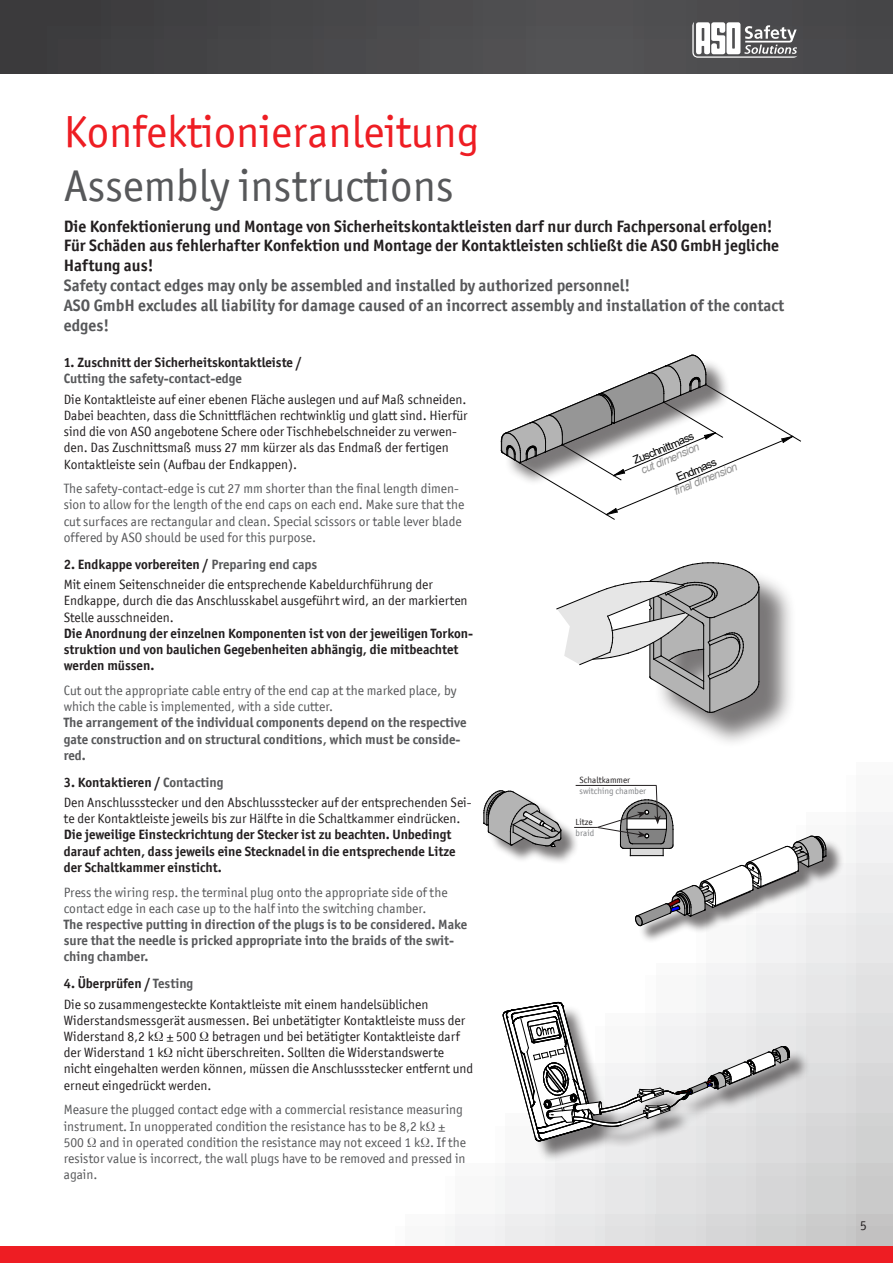
<style>
.page{position:relative;width:893px;height:1263px;background:#fff}
.page>*{position:absolute;margin:0;border:0;box-sizing:border-box;transform-origin:0 0}
.t1{font:45px "Officina San ITC";color:#ee1d23}
.t2{font:45px "Officina San ITC";color:#57585a}
.t3{font:700 16.5px/19.8px "Officina San ITC";color:#231f20}
.t4{font:700 16.5px/19.8px "Officina San ITC";color:#57585a}
.t5{font:13.5px/16.2px "Officina San ITC";color:#231f20}
.t6{font:700 13.5px/16.2px "Officina San ITC";color:#57585a}
.t7{font:13.5px/16.2px "Officina San ITC";color:#57585a}
.t8{font:700 13.5px/16.2px "Officina San ITC";color:#231f20}
.t9{font:11.25px/11.9px "Arial";color:#000}
.t10{font:italic 11.25px/11.9px "Arial";color:#969696}
.t11{font:9px "Officina San ITC";color:#808285}
.t12{font:9px "Officina San ITC";color:#231f20}
.s1{color:#57585a}
.s2{font-weight:700}
.s3{font-weight:400}
.s4{font-style:italic;color:#969696}
.s5{font-style:normal;color:#000}
</style>
<div class="page">
<div style="left:855px;top:1213px;width:38px;height:50px;background:#c2c1c1"></div>
<div style="left:805px;top:1213px;width:50px;height:50px;background:#cacaca"></div>
<div style="left:755px;top:1213px;width:50px;height:50px;background:#d0d1d1"></div>
<div style="left:705px;top:1213px;width:50px;height:50px;background:#d6d6d7"></div>
<div style="left:655px;top:1213px;width:50px;height:50px;background:#dcdcdd"></div>
<div style="left:605px;top:1213px;width:50px;height:50px;background:#e1e1e2"></div>
<div style="left:555px;top:1213px;width:50px;height:50px;background:#e7e7e8"></div>
<div style="left:505px;top:1213px;width:50px;height:50px;background:#ececed"></div>
<div style="left:454px;top:1213px;width:51px;height:50px;background:#f2f2f3"></div>
<div style="left:404px;top:1213px;width:50px;height:50px;background:#f8f8f8"></div>
<div style="left:856px;top:1163px;width:37px;height:50px;background:#cacaca"></div>
<div style="left:805px;top:1163px;width:51px;height:50px;background:#d0d1d1"></div>
<div style="left:755px;top:1163px;width:50px;height:50px;background:#d6d6d7"></div>
<div style="left:705px;top:1163px;width:50px;height:50px;background:#dcdcdd"></div>
<div style="left:655px;top:1163px;width:50px;height:50px;background:#e1e1e2"></div>
<div style="left:605px;top:1163px;width:50px;height:50px;background:#e7e7e8"></div>
<div style="left:555px;top:1163px;width:50px;height:50px;background:#ececed"></div>
<div style="left:505px;top:1163px;width:50px;height:50px;background:#f2f2f3"></div>
<div style="left:455px;top:1163px;width:50px;height:50px;background:#f8f8f8"></div>
<div style="left:856px;top:1113px;width:37px;height:50px;background:#d0d1d1"></div>
<div style="left:805px;top:1113px;width:51px;height:50px;background:#d6d6d7"></div>
<div style="left:755px;top:1113px;width:50px;height:50px;background:#dcdcdd"></div>
<div style="left:705px;top:1113px;width:50px;height:50px;background:#e1e1e2"></div>
<div style="left:655px;top:1113px;width:50px;height:50px;background:#e7e7e8"></div>
<div style="left:605px;top:1113px;width:50px;height:50px;background:#ececed"></div>
<div style="left:555px;top:1113px;width:50px;height:50px;background:#f2f2f3"></div>
<div style="left:505px;top:1113px;width:50px;height:50px;background:#f8f8f8"></div>
<div style="left:856px;top:1063px;width:37px;height:50px;background:#d6d6d7"></div>
<div style="left:805px;top:1063px;width:51px;height:50px;background:#dcdcdd"></div>
<div style="left:856px;top:1012px;width:37px;height:51px;background:#dcdcdd"></div>
<div style="left:805px;top:1012px;width:51px;height:51px;background:#e1e1e2"></div>
<div style="left:856px;top:962px;width:37px;height:50px;background:#e1e1e2"></div>
<div style="left:805px;top:962px;width:51px;height:50px;background:#e7e7e8"></div>
<div style="left:755px;top:962px;width:50px;height:50px;background:#ececed"></div>
<div style="left:705px;top:962px;width:50px;height:50px;background:#f2f2f3"></div>
<div style="left:655px;top:962px;width:50px;height:50px;background:#f8f8f8"></div>
<div style="left:856px;top:912px;width:37px;height:50px;background:#e7e7e8"></div>
<div style="left:805px;top:912px;width:51px;height:50px;background:#ececed"></div>
<div style="left:755px;top:912px;width:50px;height:50px;background:#f2f2f3"></div>
<div style="left:705px;top:912px;width:50px;height:50px;background:#f8f8f8"></div>
<div style="left:856px;top:862px;width:37px;height:50px;background:#ececed"></div>
<div style="left:805px;top:862px;width:51px;height:50px;background:#f0f0f1"></div>
<div style="left:856px;top:812px;width:37px;height:50px;background:#f2f2f3"></div>
<div style="left:805px;top:812px;width:51px;height:50px;background:#f8f8f8"></div>
<div style="left:856px;top:762px;width:37px;height:50px;background:#f8f8f8"></div>
<div style="left:0;top:0;width:893px;height:74px;background:linear-gradient(to right,#403f41,#515153)"></div>
<svg style="left:692px;top:22px;width:105px;height:36px"></svg>
<div style="left:0;top:1246px;width:893px;height:17px;background:#ee1d23"></div>
<svg style="left:501px;top:355px;width:300px;height:165px"></svg>
<div style="left:654px;top:567px;width:142px;height:182px;background:#231f20;opacity:.6"></div>
<svg style="left:556px;top:562px;width:204px;height:151px"></svg>
<div style="left:486px;top:793px;width:94px;height:72px;background:#231f20;opacity:.6"></div>
<svg style="left:483px;top:790px;width:78px;height:57px"></svg>
<div style="left:638px;top:839px;width:207px;height:105px;background:#231f20;opacity:.6"></div>
<svg style="left:574px;top:785px;width:253px;height:141px"></svg>
<div style="left:506px;top:1005px;width:305px;height:157px;background:#231f20;opacity:.6"></div>
<svg style="left:503px;top:1002px;width:287px;height:139px"></svg>
<p class="t1" style="left:64px;top:106px;width:417px">Konfektionieranleitung</p>
<p class="t2" style="left:64px;top:160px;width:391px">Assembly instructions</p>
<p class="t3" style="left:64px;top:216px;width:710px">Die Konfektionierung und Montage von Sicherheitskontaktleisten darf nur durch Fachpersonal erfolgen!</p>
<p class="t3" style="left:64px;top:236px;width:717px">Für Schäden aus fehlerhafter Konfektion und Montage der Kontaktleisten schließt die ASO GmbH jegliche<br>Haftung aus!</p>
<p class="t4" style="left:64px;top:275px;width:568px">Safety contact edges may only be assembled and installed by authorized personnel!</p>
<p class="t4" style="left:64px;top:295px;width:722px">ASO GmbH excludes all liability for damage caused of an incorrect assembly and installation of the contact edges!</p>
<p class="t8" style="left:64px;top:354px;width:240px">1. Zuschnitt der Sicherheitskontaktleiste /<br><span class="s1">Cutting the safety-contact-edge</span></p>
<p class="t5" style="left:64px;top:391px;width:405px">Die Kontaktleiste auf einer ebenen Fläche auslegen und auf Maß schneiden.<br>Dabei beachten, dass die Schnittflächen rechtwinklig und glatt sind. Hierfür sind die von ASO angebotene Schere oder Tischhebelschneider zu verwen&shy;den. Das Zuschnittsmaß muss 27 mm kürzer als das Endmaß der fertigen Kontaktleiste sein (Aufbau der Endkappen).</p>
<p class="t7" style="left:64px;top:480px;width:402px">The safety-contact-edge is cut 27 mm shorter than the final length dimen&shy;sion to allow for the length of the end caps on each end. Make sure that the cut surfaces are rectangular and clean. Special scissors or table lever blade offered by ASO should be used for this purpose.</p>
<p class="t8" style="left:64px;top:556px;width:255px">2. Endkappe vorbereiten / <span class="s1">Preparing end caps</span></p>
<p class="t5" style="left:64px;top:576px;width:411px">Mit einem Seitenschneider die entsprechende Kabeldurchführung der Endkappe, durch die das Anschlusskabel ausgeführt wird, an der markierten Stelle ausschneiden.<br><span class="s2">Die Anordnung der einzelnen Komponenten ist von der jeweiligen Torkon&shy;struktion und von baulichen Gegebenheiten abhängig, die mitbeachtet werden müssen.</span></p>
<p class="t6" style="left:64px;top:682px;width:404px"><span class="s3">Cut out the appropriate cable entry of the end cap at the marked place, by which the cable is implemented, with a side cutter.<br></span>The arrangement of the individual components depend on the respective gate construction and on structural conditions, which must be conside&shy;red.</p>
<p class="t8" style="left:64px;top:774px;width:161px">3. Kontaktieren / <span class="s1">Contacting</span></p>
<p class="t8" style="left:64px;top:794px;width:409px"><span class="s3">Den Anschlussstecker und den Abschlussstecker auf der entsprechenden Sei&shy;te der Kontaktleiste jeweils bis zur Hälfte in die Schaltkammer eindrücken.<br></span>Die jeweilige Einsteckrichtung der Stecker ist zu beachten. Unbedingt darauf achten, dass jeweils eine Stecknadel in die entsprechende Litze der Schaltkammer einsticht.</p>
<p class="t6" style="left:64px;top:884px;width:405px"><span class="s3">Press the wiring resp. the terminal plug onto the appropriate side of the contact edge in each case up to the half into the switching chamber.<br></span>The respective putting in direction of the plugs is to be considered. Make sure that the needle is pricked appropriate into the braids of the swit&shy;ching chamber.</p>
<p class="t8" style="left:64px;top:975px;width:131px">4. Überprüfen / <span class="s1">Testing</span></p>
<p class="t5" style="left:64px;top:996px;width:411px">Die so zusammengesteckte Kontaktleiste mit einem handelsüblichen Widerstandsmessgerät ausmessen. Bei unbetätigter Kontaktleiste muss der Widerstand 8,2 kΩ ± 500 Ω betragen und bei betätigter Kontaktleiste darf der Widerstand 1 kΩ nicht überschreiten. Sollten die Widerstandswerte nicht eingehalten werden können, müssen die Anschlussstecker entfernt und erneut eingedrückt werden.</p>
<p class="t7" style="left:64px;top:1102px;width:404px">Measure the plugged contact edge with a commercial resistance measuring instrument. In unopperated condition the resistance has to be 8,2 kΩ ± 500 Ω and in operated condition the resistance may not exceed 1 kΩ. If the resistor value is incorrect, the wall plugs have to be removed and pressed in again.</p>
<p class="t9" style="left:631px;top:455px;width:67px;rotate:-23deg">Zuschnittmass <span class="s4">cut dimension</span></p>
<p class="t10" style="left:668px;top:476px;width:69px;text-indent:8px;rotate:-23deg"><span class="s5">Endmass </span>final dimension</p>
<p class="t12" style="left:579px;top:775px;width:52px">Schaltkammer</p>
<p class="t11" style="left:579px;top:786px;width:68px">switching chamber</p>
<p class="t12" style="left:575px;top:817px;width:19px">Litze</p>
<p class="t11" style="left:575px;top:827px;width:20px">braid</p>
<p class="t5" style="left:860px;top:1217px;width:8px">5</p>
</div>
